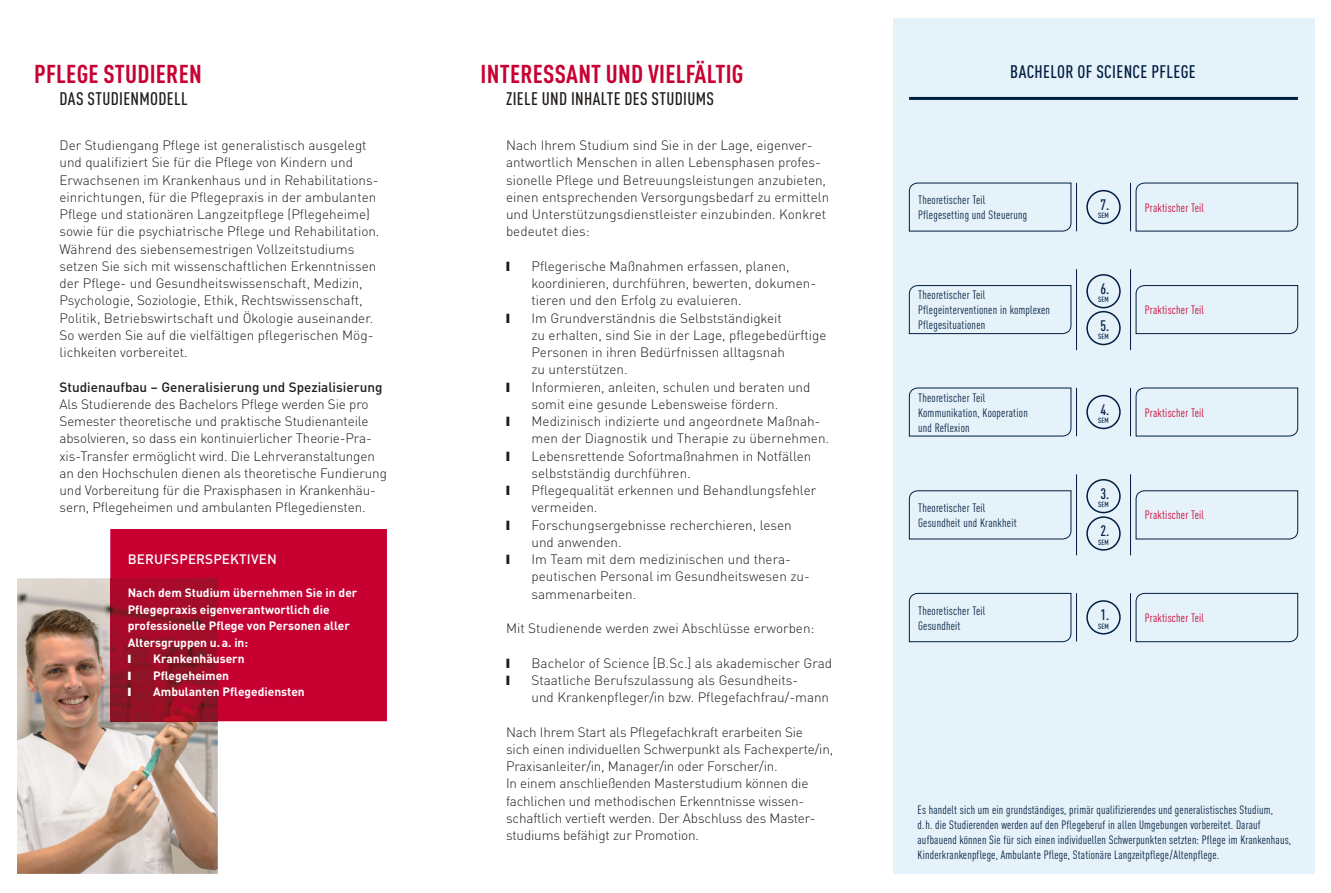
<style>
.page{position:relative;width:1331px;height:893px;background:#fff}
.page>*{position:absolute;margin:0;border:0;box-sizing:border-box;transform-origin:0 0}
.t1{font:700 condensed 25.5px "DIN Pro";letter-spacing:.01em;color:#c70132}
.t2{font:500 condensed 18px "DIN Pro";letter-spacing:.02em;color:#201c1a}
.t3{font:500 condensed 18px "DIN Pro";letter-spacing:.02em;color:#001e41}
.t4{font:500 condensed 15px "DIN Pro";color:#001e41}
.t5{font:300 13.5px/17.2px "DIN Pro";color:#201c1a}
.t6{font:500 13.5px "DIN Pro";color:#201c1a}
.t7{font:500 13.5px "DIN Pro";letter-spacing:.01em;color:#fff}
.t8{font:condensed 12px/15px "DIN Pro";letter-spacing:.015em;color:#001e41}
.t9{font:700 12px/16.5px "DIN Pro";color:#fff}
.t10{font:condensed 12px "DIN Pro";letter-spacing:.02em;color:#c70132}
.t11{font:500 condensed 7.5px "DIN Pro";letter-spacing:.01em;color:#001e41}
</style>
<div class="page">
<img style="left:17px;top:578px;width:201px;height:296px">
<div style="left:110px;top:529px;width:277px;height:192px;background:#c70032"></div>
<img style="left:110px;top:578px;width:108px;height:143px">
<div style="left:893px;top:18px;width:421px;height:856px;background:#e6f2f9"></div>
<hr style="left:909px;top:97px;width:389px;height:3px;background:#001e41">
<svg style="left:909px;top:593px;width:162px;height:49px"></svg>
<svg style="left:1136px;top:593px;width:162px;height:49px"></svg>
<svg style="left:1136px;top:388px;width:162px;height:48px"></svg>
<svg style="left:909px;top:490px;width:162px;height:49px"></svg>
<svg style="left:909px;top:285px;width:162px;height:49px"></svg>
<svg style="left:1136px;top:490px;width:162px;height:49px"></svg>
<svg style="left:1136px;top:285px;width:162px;height:49px"></svg>
<div style="left:1086px;top:479px;width:35px;height:34px;border:2px solid #001e41;border-radius:50%"></div>
<div style="left:1086px;top:516px;width:35px;height:35px;border:2px solid #001e41;border-radius:50%"></div>
<div style="left:1086px;top:274px;width:35px;height:34px;border:2px solid #001e41;border-radius:50%"></div>
<div style="left:1086px;top:311px;width:35px;height:34px;border:2px solid #001e41;border-radius:50%"></div>
<div style="left:1086px;top:600px;width:35px;height:34px;border:2px solid #001e41;border-radius:50%"></div>
<hr style="left:1076px;top:474px;width:1px;height:81px;background:#001e41">
<hr style="left:1130px;top:474px;width:1px;height:81px;background:#001e41">
<hr style="left:1076px;top:269px;width:1px;height:81px;background:#001e41">
<hr style="left:1130px;top:269px;width:1px;height:81px;background:#001e41">
<hr style="left:1076px;top:593px;width:1px;height:48px;background:#001e41">
<hr style="left:1130px;top:593px;width:1px;height:48px;background:#001e41">
<div style="left:1086px;top:395px;width:35px;height:34px;border:2px solid #001e41;border-radius:50%"></div>
<div style="left:1086px;top:190px;width:35px;height:34px;border:2px solid #001e41;border-radius:50%"></div>
<hr style="left:1076px;top:388px;width:1px;height:48px;background:#001e41">
<hr style="left:1130px;top:388px;width:1px;height:48px;background:#001e41">
<hr style="left:1076px;top:183px;width:1px;height:48px;background:#001e41">
<hr style="left:1130px;top:183px;width:1px;height:48px;background:#001e41">
<svg style="left:909px;top:388px;width:162px;height:48px"></svg>
<svg style="left:1136px;top:183px;width:162px;height:48px"></svg>
<svg style="left:909px;top:183px;width:162px;height:48px"></svg>
<svg style="left:128px;top:655px;width:3px;height:8px"></svg>
<svg style="left:128px;top:671px;width:3px;height:9px"></svg>
<svg style="left:128px;top:688px;width:3px;height:8px"></svg>
<h1 class="t1" style="left:34px;top:55px;width:169px">PFLEGE STUDIEREN</h1>
<h2 class="t2" style="left:60px;top:86px;width:129px">DAS STUDIENMODELL</h2>
<p class="t5" style="left:60px;top:136px;width:321px">Der Studiengang Pflege ist generalistisch ausgelegt und qualifiziert Sie für die Pflege von Kindern und Erwachsenen im Krankenhaus und in Rehabilitations&shy;einrichtungen, für die Pflegepraxis in der ambulanten Pflege und stationären Langzeitpflege (Pflegeheime) sowie für die psychiatrische Pflege und Rehabilitation.<br>Während des siebensemestrigen Vollzeitstudiums setzen Sie sich mit wissenschaftlichen Erkenntnissen der Pflege- und Gesundheitswissenschaft, Medizin, Psychologie, Soziologie, Ethik, Rechtswissenschaft, Politik, Betriebswirtschaft und Ökologie auseinander.<br>So werden Sie auf die vielfältigen pflegerischen Mög&shy;lichkeiten vorbereitet.</p>
<p class="t6" style="left:60px;top:376px;width:324px">Studienaufbau – Generalisierung und Spezialisierung</p>
<p class="t5" style="left:60px;top:394px;width:329px">Als Studierende des Bachelors Pflege werden Sie pro Semester theoretische und praktische Studienanteile absolvieren, so dass ein kontinuierlicher Theorie-Pra&shy;xis-Transfer ermöglicht wird. Die Lehrveranstaltungen an den Hochschulen dienen als theoretische Fundierung und Vorbereitung für die Praxisphasen in Krankenhäu&shy;sern, Pflegeheimen und ambulanten Pflegediensten.</p>
<p class="t7" style="left:128px;top:549px;width:151px">BERUFSPERSPEKTIVEN</p>
<p class="t9" style="left:128px;top:584px;width:231px">Nach dem Studium übernehmen Sie in der Pflegepraxis eigenverantwortlich die professionelle Pflege von Personen aller Altersgruppen u. a. in:</p>
<p class="t9" style="left:153px;top:650px;width:93px">Krankenhäusern</p>
<p class="t9" style="left:153px;top:666px;width:77px">Pflegeheimen</p>
<p class="t9" style="left:153px;top:683px;width:153px">Ambulanten Pflegediensten</p>
<h1 class="t1" style="left:481px;top:55px;width:264px">INTERESSANT UND VIELFÄLTIG</h1>
<h2 class="t2" style="left:506px;top:86px;width:209px">ZIELE UND INHALTE DES STUDIUMS</h2>
<p class="t5" style="left:506px;top:136px;width:325px">Nach Ihrem Studium sind Sie in der Lage, eigenver&shy;antwortlich Menschen in allen Lebensphasen profes&shy;sionelle Pflege und Betreuungsleistungen anzubieten, einen entsprechenden Versorgungsbedarf zu ermitteln und Unterstützungsdienstleister einzubinden. Konkret bedeutet dies:</p>
<p class="t5" style="left:531px;top:256px;width:286px">Pflegerische Maßnahmen erfassen, planen, koordinieren, durchführen, bewerten, dokumen&shy;tieren und den Erfolg zu evaluieren.</p>
<p class="t5" style="left:531px;top:308px;width:297px">Im Grundverständnis die Selbstständigkeit<br>zu erhalten, sind Sie in der Lage, pflegebedürftige Personen in ihren Bedürfnissen alltagsnah<br>zu unterstützen.</p>
<p class="t5" style="left:531px;top:377px;width:280px">Informieren, anleiten, schulen und beraten und somit eine gesunde Lebensweise fördern.</p>
<p class="t5" style="left:531px;top:412px;width:299px">Medizinisch indizierte und angeordnete Maßnah&shy;men der Diagnostik und Therapie zu übernehmen.</p>
<p class="t5" style="left:531px;top:446px;width:281px">Lebensrettende Sofortmaßnahmen in Notfällen selbstständig durchführen.</p>
<p class="t5" style="left:531px;top:481px;width:286px">Pflegequalität erkennen und Behandlungsfehler vermeiden.</p>
<p class="t5" style="left:531px;top:515px;width:262px">Forschungsergebnisse recherchieren, lesen und anwenden.</p>
<p class="t5" style="left:531px;top:550px;width:280px">Im Team mit dem medizinischen und thera&shy;peutischen Personal im Gesundheitswesen zu&shy;sammenarbeiten.</p>
<p class="t5" style="left:506px;top:619px;width:310px">Mit Studienende werden zwei Abschlüsse erworben:</p>
<p class="t5" style="left:531px;top:653px;width:302px">Bachelor of Science [B.Sc.] als akademischer Grad</p>
<p class="t5" style="left:531px;top:671px;width:299px">Staatliche Berufszulassung als Gesundheits-<br>und Krankenpfleger/in bzw. Pflegefachfrau/-mann</p>
<p class="t5" style="left:506px;top:722px;width:329px">Nach Ihrem Start als Pflegefachkraft erarbeiten Sie<br>sich einen individuellen Schwerpunkt als Fachexperte/in, Praxisanleiter/in, Manager/in oder Forscher/in.<br>In einem anschließenden Masterstudium können die fachlichen und methodischen Erkenntnisse wissen&shy;schaftlich vertieft werden. Der Abschluss des Master&shy;studiums befähigt zur Promotion.</p>
<h2 class="t3" style="left:1010px;top:58px;width:187px">BACHELOR OF SCIENCE PFLEGE</h2>
<p class="t8" style="left:918px;top:192px;width:111px">Theoretischer Teil<br>Pflegesetting und Steuerung</p>
<p class="t8" style="left:918px;top:287px;width:133px">Theoretischer Teil<br>Pflegeinterventionen in komplexen<br>Pflegesituationen</p>
<p class="t8" style="left:918px;top:389px;width:111px">Theoretischer Teil<br>Kommunikation, Kooperation und Reflexion</p>
<p class="t8" style="left:918px;top:499px;width:100px">Theoretischer Teil<br>Gesundheit und Krankheit</p>
<p class="t4" style="left:1100px;top:194px;width:10px">7.</p>
<p class="t11" style="left:1098px;top:210px;width:12px">SEM</p>
<p class="t4" style="left:1100px;top:278px;width:10px">6.</p>
<p class="t11" style="left:1098px;top:294px;width:12px">SEM</p>
<p class="t4" style="left:1100px;top:315px;width:10px">5.</p>
<p class="t11" style="left:1098px;top:331px;width:12px">SEM</p>
<p class="t4" style="left:1100px;top:399px;width:10px">4.</p>
<p class="t11" style="left:1098px;top:415px;width:12px">SEM</p>
<p class="t4" style="left:1100px;top:483px;width:10px">3.</p>
<p class="t11" style="left:1098px;top:499px;width:12px">SEM</p>
<p class="t4" style="left:1100px;top:520px;width:10px">2.</p>
<p class="t11" style="left:1098px;top:537px;width:12px">SEM</p>
<p class="t10" style="left:1145px;top:199px;width:61px">Praktischer Teil</p>
<p class="t10" style="left:1145px;top:302px;width:61px">Praktischer Teil</p>
<p class="t10" style="left:1145px;top:404px;width:61px">Praktischer Teil</p>
<p class="t10" style="left:1145px;top:507px;width:61px">Praktischer Teil</p>
<p class="t8" style="left:918px;top:602px;width:69px">Theoretischer Teil<br>Gesundheit</p>
<p class="t10" style="left:1145px;top:610px;width:61px">Praktischer Teil</p>
<p class="t4" style="left:1100px;top:604px;width:10px">1.</p>
<p class="t11" style="left:1098px;top:621px;width:12px">SEM</p>
<p class="t8" style="left:917px;top:801px;width:375px">Es handelt sich um ein grundständiges, primär qualifizierendes und generalistisches Studium,<br>d. h. die Studierenden werden auf den Pflegeberuf in allen Umgebungen vorbereitet. Darauf aufbauend können Sie für sich einen individuellen Schwerpunkten setzten: Pflege im Krankenhaus, Kinderkrankenpflege, Ambulante Pflege, Stationäre Langzeitpflege / Altenpflege.</p>
</div>
